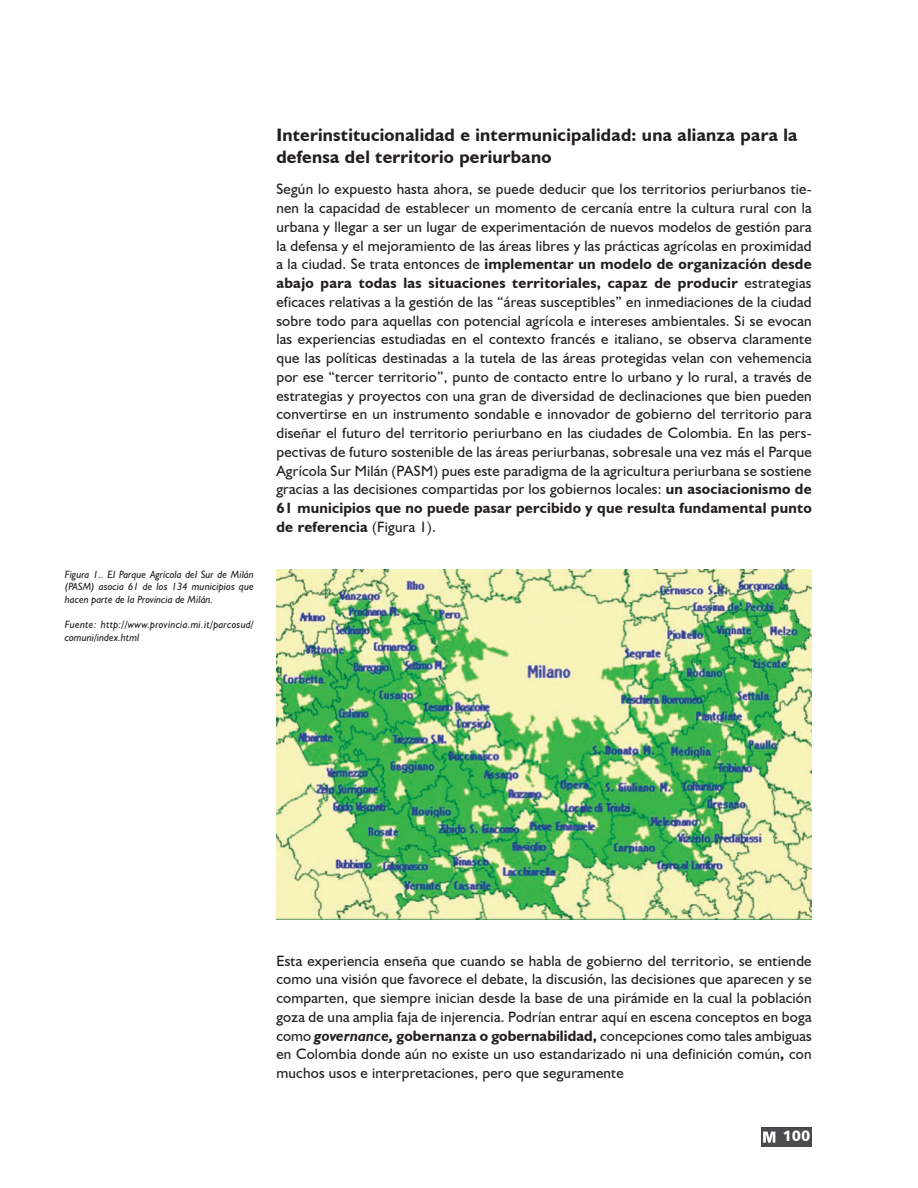
<style>
.page{position:relative;width:918px;height:1188px;background:#fff}
.page>*{position:absolute;margin:0;border:0;box-sizing:border-box;transform-origin:0 0}
.t1{font:700 18px/21.6px "Humanist 521 BT";letter-spacing:.015em;color:#231f20}
.t2{font:15px/18.8px "Humanist 521 BT";letter-spacing:.015em;color:#231f20;text-align:justify}
.t3{font:15px "Humanist 777 BT Black B";color:#fff}
.t4{font:italic 10.5px/12.6px "Humanist 521 BT";letter-spacing:.005em;color:#231f20;text-align:justify}
.s1{font-weight:700}
.s2{font-weight:700;font-style:italic}
</style>
<div class="page">
<img style="left:761px;top:1127px;width:51px;height:20px">
<img style="left:276px;top:570px;width:536px;height:350px">
<p class="t4" style="left:65px;top:568px;width:190px">Figura 1.. El Parque Agrícola del Sur de Milán (PASM) asocia 61 de los 134 municipios que hacen parte de la Provincia de Milán.</p>
<p class="t4" style="left:65px;top:618px;width:191px">Fuente: http://www.provincia.mi.it/parcosud/ comuni/index.html</p>
<p class="t1" style="left:276px;top:124px;width:523px">Interinstitucionalidad e intermunicipalidad: una alianza para la defensa del territorio periurbano</p>
<p class="t2" style="left:276px;top:180px;width:537px">Según lo expuesto hasta ahora, se puede deducir que los territorios periurbanos tie&shy;nen la capacidad de establecer un momento de cercanía entre la cultura rural con la urbana y llegar a ser un lugar de experimentación de nuevos modelos de gestión para la defensa y el mejoramiento de las áreas libres y las prácticas agrícolas en proximidad a la ciudad. Se trata entonces de <span class="s1">implementar un modelo de organización desde abajo para todas las situaciones territoriales, capaz de producir</span> estrategias eficaces relativas a la gestión de las “áreas susceptibles” en inmediaciones de la ciudad sobre todo para aquellas con potencial agrícola e intereses ambientales. Si se evocan las experiencias estudiadas en el contexto francés e italiano, se observa claramente que las políticas destinadas a la tutela de las áreas protegidas velan con vehemencia por ese “tercer territorio”, punto de contacto entre lo urbano y lo rural, a través de estrategias y proyectos con una gran de diversidad de declinaciones que bien pueden convertirse en un instrumento sondable e innovador de gobierno del territorio para diseñar el futuro del territorio periurbano en las ciudades de Colombia. En las pers&shy;pectivas de futuro sostenible de las áreas periurbanas, sobresale una vez más el Parque Agrícola Sur Milán (PASM) pues este paradigma de la agricultura periurbana se sostiene gracias a las decisiones compartidas por los gobiernos locales: <span class="s1">un asociacionismo de 61 municipios que no puede pasar percibido y que resulta fundamental punto de referencia</span> (Figura 1).</p>
<p class="t2" style="left:276px;top:951px;width:537px">Esta experiencia enseña que cuando se habla de gobierno del territorio, se entiende como una visión que favorece el debate, la discusión, las decisiones que aparecen y se comparten, que siempre inician desde la base de una pirámide en la cual la población goza de una amplia faja de injerencia. Podrían entrar aquí en escena conceptos en boga como <span class="s2">governance,</span> <span class="s1">gobernanza o gobernabilidad,</span> concepciones como tales ambiguas en Colombia donde aún no existe un uso estandarizado ni una definición común<span class="s1">,</span> con muchos usos e interpretaciones, pero que seguramente</p>
<p class="t3" style="left:783px;top:1126px;width:29px">100</p>
</div>
